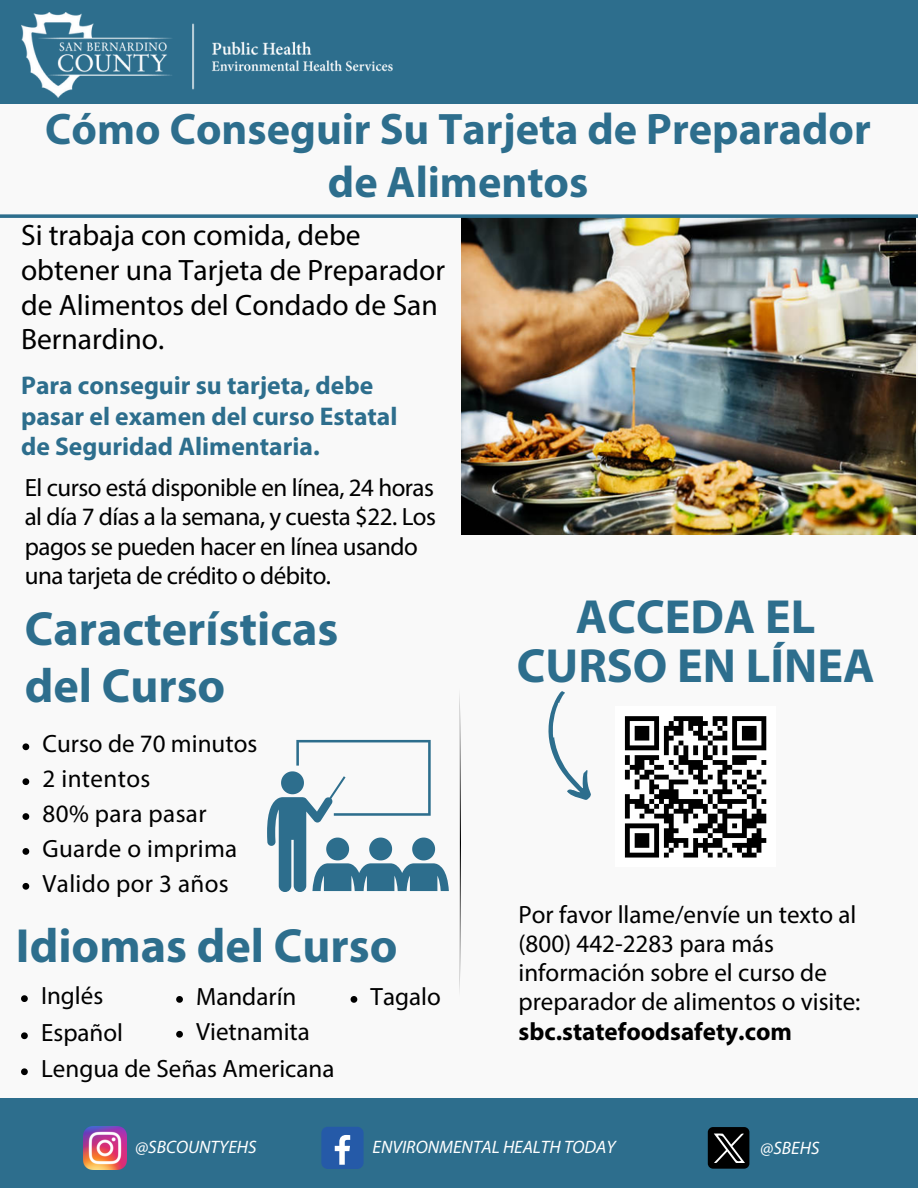
<style>
.page{position:relative;width:918px;height:1188px;background:#f9f9f9}
.page>*{position:absolute;margin:0;border:0;box-sizing:border-box;transform-origin:0 0}
.t1{font:700 48.15px/49.5px "Myriad Pro";color:#2d6e8d;text-align:center}
.t2{font:700 44.25px/52.8px "Myriad Pro";color:#2d6e8d;text-align:center}
.t3{font:29.55px/34.8px "Myriad Pro";color:#000}
.t4{font:700 25.65px/30.3px "Myriad Pro";color:#2d6e8d}
.t5{font:25.05px/29.2px "Myriad Pro";color:#000}
.t6{font:25.05px/29.2px "Myriad Pro";letter-spacing:-.02em;color:#000}
.t7{font:700 25.05px "Myriad Pro";color:#000}
.t8{font:italic 18px "Myriad Pro";color:#fff}
</style>
<div class="page">
<img style="left:461px;top:218px;width:455px;height:317px">
<div style="left:0;top:1099px;width:918px;height:89px;background:#2d6e8d"></div>
<img style="left:84px;top:1127px;width:43px;height:43px">
<div style="left:321px;top:1127px;width:43px;height:42px;background:#255aa8;border-radius:6px"></div>
<svg style="left:335px;top:1135px;width:15px;height:30px"></svg>
<div style="left:0;top:0;width:918px;height:103px;background:#2d6e8d"></div>
<svg style="left:460px;top:712px;width:1px;height:261px"></svg>
<svg style="left:0;top:214px;width:918px;height:4px;background:#427b97"></svg>
<div style="left:615px;top:706px;width:161px;height:161px;background:#fff"></div>
<svg style="left:624px;top:716px;width:143px;height:142px"></svg>
<svg style="left:548px;top:691px;width:43px;height:109px"></svg>
<svg style="left:22px;top:743px;width:7px;height:7px"></svg>
<svg style="left:22px;top:778px;width:7px;height:7px"></svg>
<svg style="left:22px;top:813px;width:7px;height:7px"></svg>
<svg style="left:22px;top:848px;width:7px;height:7px"></svg>
<svg style="left:22px;top:883px;width:7px;height:7px"></svg>
<svg style="left:267px;top:740px;width:182px;height:152px"></svg>
<img style="left:21px;top:13px;width:371px;height:84px">
<svg style="left:21px;top:995px;width:7px;height:7px"></svg>
<svg style="left:21px;top:1032px;width:7px;height:7px"></svg>
<svg style="left:21px;top:1068px;width:7px;height:7px"></svg>
<svg style="left:176px;top:996px;width:7px;height:7px"></svg>
<svg style="left:176px;top:1031px;width:7px;height:7px"></svg>
<svg style="left:351px;top:996px;width:6px;height:7px"></svg>
<div style="left:708px;top:1127px;width:41px;height:42px;background:#000;border-radius:5px"></div>
<svg style="left:714px;top:1133px;width:31px;height:30px"></svg>
<p class="t2" style="left:45px;top:107px;width:827px">Cómo Conseguir Su Tarjeta de Preparador de Alimentos</p>
<p class="t3" style="left:21px;top:220px;width:425px">Si trabaja con comida, debe obtener una Tarjeta de Preparador de Alimentos del Condado de San<br>Bernardino.</p>
<p class="t4" style="left:21px;top:373px;width:378px">Para conseguir su tarjeta, debe pasar el examen del curso Estatal de Seguridad Alimentaria.</p>
<p class="t6" style="left:25px;top:475px;width:413px">El curso está disponible en línea, 24 horas al día 7 días a la semana, y cuesta $22. Los pagos se pueden hacer en línea usando una tarjeta de crédito o débito.</p>
<p class="t1" style="left:25px;top:604px;width:315px;line-height:57.3px;text-align:left">Características del Curso</p>
<p class="t5" style="left:43px;top:732px;width:216px">Curso de 70 minutos</p>
<p class="t5" style="left:43px;top:766px;width:109px">2 intentos</p>
<p class="t5" style="left:43px;top:801px;width:166px">80% para pasar</p>
<p class="t5" style="left:43px;top:836px;width:196px">Guarde o imprima</p>
<p class="t5" style="left:43px;top:871px;width:188px">Valido por 3 años</p>
<p class="t1" style="left:16px;top:925px;width:383px">Idiomas del Curso</p>
<p class="t5" style="left:41px;top:983px;width:64px">Inglés</p>
<p class="t5" style="left:41px;top:1021px;width:84px">Español</p>
<p class="t5" style="left:41px;top:1057px;width:295px">Lengua de Señas Americana</p>
<p class="t5" style="left:196px;top:984px;width:102px">Mandarín</p>
<p class="t5" style="left:196px;top:1019px;width:115px">Vietnamita</p>
<p class="t5" style="left:371px;top:984px;width:72px">Tagalo</p>
<p class="t1" style="left:517px;top:596px;width:359px">ACCEDA EL<br>CURSO EN LÍNEA</p>
<p class="t5" style="left:519px;top:902px;width:343px">Por favor llame/envíe un texto al (800) 442-2283 para más información sobre el curso de preparador de alimentos o visite:</p>
<p class="t7" style="left:519px;top:1021px;width:275px">sbc.statefoodsafety.com</p>
<p class="t8" style="left:135px;top:1139px;width:123px">@SBCOUNTYEHS</p>
<p class="t8" style="left:373px;top:1139px;width:245px">ENVIRONMENTAL HEALTH TODAY</p>
<p class="t8" style="left:761px;top:1140px;width:60px">@SBEHS</p>
</div>
